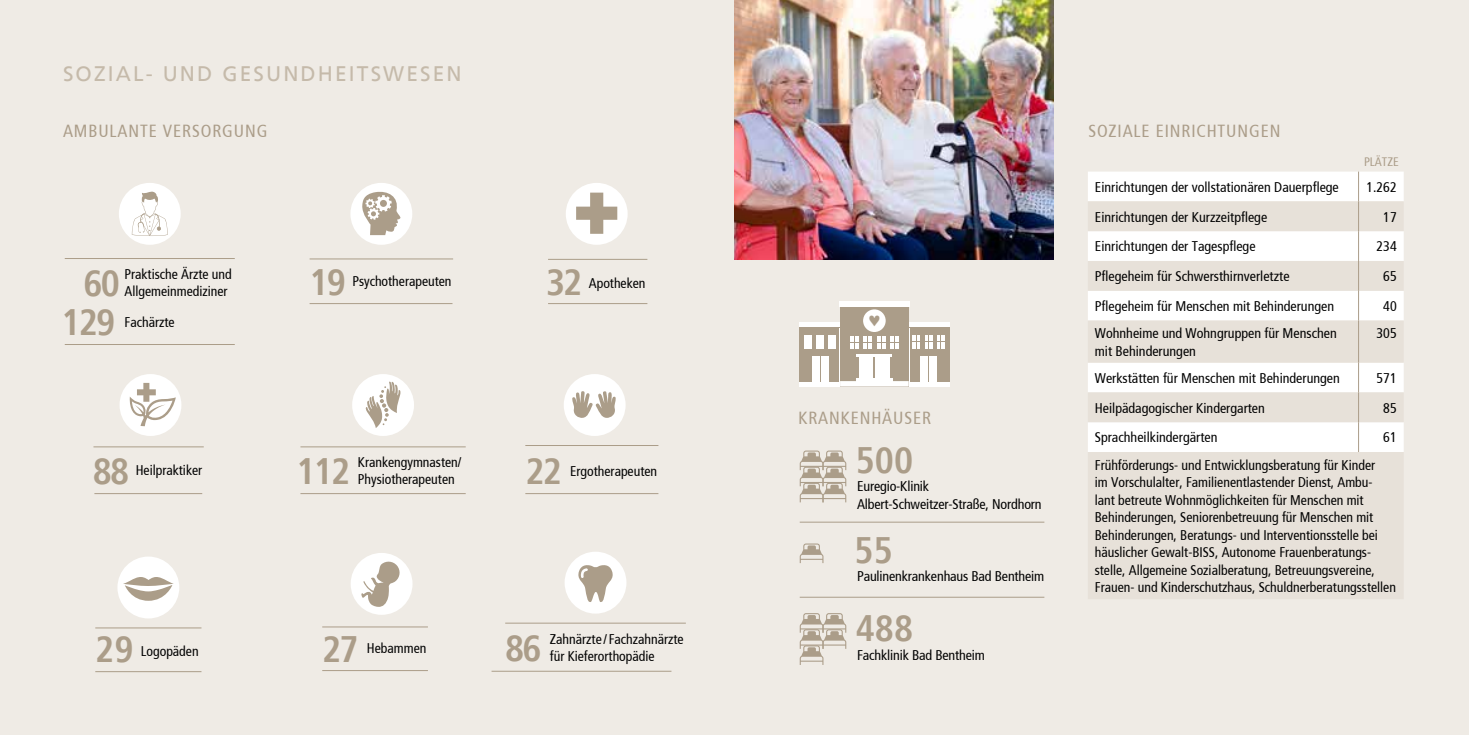
<style>
.page{position:relative;width:1469px;height:735px;background:#fff}
.page>*{position:absolute;margin:0;border:0;box-sizing:border-box;transform-origin:0 0}
.t1{font:700 condensed 36.75px "Frutiger";letter-spacing:-.05em;color:#ab9d89}
.t2{font:21px "Frutiger";letter-spacing:.1em;color:#c5baaa}
.t3{font:condensed 17.5px "Frutiger";letter-spacing:.05em;color:#ab9d89}
.t4{font:condensed 14px/17.5px "Frutiger";color:#000}
.t5{font:condensed 12.25px "Frutiger";color:#ab9d89}
</style>
<div class="page">
<div style="left:0;top:0;width:1468px;height:734px;background:#efebe5"></div>
<hr style="left:548px;top:303px;width:99px;height:1px;background:#ab9d89">
<hr style="left:548px;top:259px;width:99px;height:1px;background:#ab9d89">
<div style="left:566px;top:183px;width:61px;height:62px;background:#fff;border-radius:50%"></div>
<svg style="left:576px;top:192px;width:41px;height:42px"></svg>
<hr style="left:95px;top:627px;width:106px;height:1px;background:#ab9d89">
<hr style="left:95px;top:671px;width:106px;height:1px;background:#ab9d89">
<div style="left:117px;top:556px;width:62px;height:62px;background:#fff;border-radius:50%"></div>
<svg style="left:123px;top:577px;width:51px;height:23px"></svg>
<div style="left:1088px;top:172px;width:315px;height:29px;background:#fff"></div>
<svg style="left:1088px;top:201px;width:315px;height:398px;fill:#e7e1d9"></svg>
<hr style="left:1358px;top:171px;width:1px;height:30px;background:#ab9d89">
<hr style="left:1358px;top:201px;width:1px;height:30px;background:#ab9d89">
<hr style="left:1358px;top:231px;width:1px;height:30px;background:#ab9d89">
<svg style="left:1358px;top:261px;width:1px;height:29px"></svg>
<hr style="left:1358px;top:290px;width:1px;height:30px;background:#ab9d89">
<hr style="left:1358px;top:320px;width:1px;height:42px;background:#ab9d89">
<hr style="left:1358px;top:362px;width:1px;height:30px;background:#ab9d89">
<hr style="left:1358px;top:392px;width:1px;height:30px;background:#ab9d89">
<hr style="left:1358px;top:422px;width:1px;height:30px;background:#ab9d89">
<div style="left:799px;top:324px;width:41px;height:61px;background:#ab9d89"></div>
<div style="left:799px;top:322px;width:42px;height:5px;background:#fff"></div>
<svg style="left:828px;top:356px;width:1px;height:26px"></svg>
<div style="left:812px;top:356px;width:16px;height:28px;background:#fff"></div>
<hr style="left:819px;top:355px;width:1px;height:30px;background:#ab9d89">
<div style="left:804px;top:335px;width:8px;height:13px;background:#fff"></div>
<div style="left:816px;top:335px;width:8px;height:13px;background:#fff"></div>
<div style="left:828px;top:335px;width:8px;height:13px;background:#fff"></div>
<hr style="left:799px;top:382px;width:42px;height:4px;background:#fff">
<div style="left:908px;top:324px;width:41px;height:61px;background:#ab9d89"></div>
<div style="left:907px;top:322px;width:42px;height:5px;background:#fff"></div>
<hr style="left:907px;top:382px;width:42px;height:4px;background:#fff">
<div style="left:840px;top:302px;width:68px;height:84px;background:#ab9d89"></div>
<div style="left:839px;top:301px;width:70px;height:6px;background:#fff"></div>
<div style="left:863px;top:309px;width:22px;height:23px;background:#fff;border-radius:50%"></div>
<hr style="left:491px;top:670px;width:180px;height:1px;background:#ab9d89">
<hr style="left:505px;top:622px;width:181px;height:1px;background:#ab9d89">
<div style="left:564px;top:551px;width:62px;height:62px;background:#fff;border-radius:50%"></div>
<svg style="left:578px;top:565px;width:35px;height:37px"></svg>
<hr style="left:94px;top:493px;width:108px;height:1px;background:#ab9d89">
<hr style="left:93px;top:446px;width:111px;height:1px;background:#ab9d89">
<div style="left:120px;top:374px;width:61px;height:61px;background:#fff;border-radius:50%"></div>
<svg style="left:129px;top:382px;width:47px;height:45px"></svg>
<hr style="left:309px;top:258px;width:144px;height:1px;background:#ab9d89">
<hr style="left:309px;top:303px;width:143px;height:1px;background:#ab9d89">
<div style="left:350px;top:183px;width:62px;height:62px;background:#fff;border-radius:50%"></div>
<svg style="left:362px;top:191px;width:39px;height:44px"></svg>
<hr style="left:65px;top:258px;width:170px;height:1px;background:#ab9d89">
<hr style="left:65px;top:344px;width:170px;height:1px;background:#ab9d89">
<div style="left:119px;top:183px;width:62px;height:62px;background:#fff;border-radius:50%"></div>
<svg style="left:132px;top:191px;width:36px;height:45px"></svg>
<hr style="left:322px;top:670px;width:106px;height:1px;background:#ab9d89">
<hr style="left:322px;top:626px;width:106px;height:1px;background:#ab9d89">
<div style="left:351px;top:552px;width:61px;height:62px;background:#fff;border-radius:50%"></div>
<svg style="left:360px;top:561px;width:40px;height:45px"></svg>
<hr style="left:300px;top:493px;width:166px;height:1px;background:#ab9d89">
<hr style="left:300px;top:446px;width:166px;height:1px;background:#ab9d89">
<div style="left:352px;top:374px;width:62px;height:61px;background:#fff;border-radius:50%"></div>
<svg style="left:365px;top:381px;width:35px;height:47px"></svg>
<hr style="left:525px;top:445px;width:133px;height:1px;background:#ab9d89">
<hr style="left:525px;top:493px;width:133px;height:1px;background:#ab9d89">
<div style="left:564px;top:374px;width:61px;height:61px;background:#fff;border-radius:50%"></div>
<svg style="left:572px;top:391px;width:44px;height:27px"></svg>
<svg style="left:799px;top:543px;width:24px;height:19px"></svg>
<svg style="left:799px;top:450px;width:47px;height:52px"></svg>
<svg style="left:799px;top:613px;width:47px;height:51px"></svg>
<hr style="left:799px;top:521px;width:245px;height:1px;background:#ab9d89">
<hr style="left:799px;top:596px;width:245px;height:1px;background:#ab9d89">
<img style="left:734px;top:0;width:319px;height:259px">
<svg style="left:839px;top:315px;width:105px;height:71px"></svg>
<h2 class="t2" style="left:63px;top:64px;width:400px">SOZIAL- UND GESUNDHEITSWESEN</h2>
<p class="t3" style="left:63px;top:123px;width:206px">AMBULANTE VERSORGUNG</p>
<p class="t4" style="left:124px;top:266px;width:109px">Praktische Ärzte und<br>Allgemeinmediziner</p>
<p class="t4" style="left:124px;top:314px;width:52px">Fachärzte</p>
<h1 class="t1" style="left:84px;top:267px;width:38px">60</h1>
<h1 class="t1" style="left:309px;top:266px;width:38px">19</h1>
<p class="t4" style="left:352px;top:274px;width:101px">Psychotherapeuten</p>
<h1 class="t1" style="left:61px;top:306px;width:55px">129</h1>
<h1 class="t1" style="left:546px;top:266px;width:38px">32</h1>
<p class="t4" style="left:589px;top:276px;width:58px">Apotheken</p>
<h1 class="t1" style="left:93px;top:454px;width:38px">88</h1>
<p class="t4" style="left:136px;top:462px;width:68px">Heilpraktiker</p>
<h1 class="t1" style="left:95px;top:633px;width:40px">29</h1>
<p class="t4" style="left:141px;top:643px;width:59px">Logopäden</p>
<h1 class="t1" style="left:296px;top:454px;width:55px">112</h1>
<p class="t4" style="left:358px;top:454px;width:105px">Krankengymnasten/<br>Physiotherapeuten</p>
<h1 class="t1" style="left:525px;top:454px;width:38px">22</h1>
<p class="t4" style="left:570px;top:463px;width:88px">Ergotherapeuten</p>
<h1 class="t1" style="left:322px;top:632px;width:38px">27</h1>
<p class="t4" style="left:367px;top:640px;width:61px">Hebammen</p>
<h1 class="t1" style="left:505px;top:631px;width:38px">86</h1>
<p class="t4" style="left:550px;top:631px;width:135px">Zahnärzte / Fachzahnärzte</p>
<p class="t4" style="left:550px;top:648px;width:106px">für Kieferorthopädie</p>
<p class="t3" style="left:798px;top:410px;width:134px">KRANKENHÄUSER</p>
<h1 class="t1" style="left:855px;top:443px;width:59px">500</h1>
<p class="t4" style="left:857px;top:478px;width:186px">Euregio-Klinik<br>Albert-Schweitzer-Straße, Nordhorn</p>
<h1 class="t1" style="left:854px;top:534px;width:40px">55</h1>
<p class="t4" style="left:857px;top:568px;width:189px">Paulinenkrankenhaus Bad Bentheim</p>
<h1 class="t1" style="left:855px;top:611px;width:59px">488</h1>
<p class="t4" style="left:857px;top:646px;width:129px">Fachklinik Bad Bentheim</p>
<p class="t3" style="left:1088px;top:123px;width:193px">SOZIALE EINRICHTUNGEN</p>
<p class="t5" style="left:1363px;top:156px;width:36px">PLÄTZE</p>
<p class="t4" style="left:1094px;top:179px;width:245px">Einrichtungen der vollstationären Dauerpflege</p>
<p class="t4" style="left:1366px;top:179px;width:32px">1.262</p>
<p class="t4" style="left:1094px;top:209px;width:174px">Einrichtungen der Kurzzeitpflege</p>
<p class="t4" style="left:1383px;top:209px;width:15px">17</p>
<p class="t4" style="left:1094px;top:239px;width:162px">Einrichtungen der Tagespflege</p>
<p class="t4" style="left:1376px;top:239px;width:22px">234</p>
<p class="t4" style="left:1094px;top:268px;width:196px">Pflegeheim für Schwersthirnverletzte</p>
<p class="t4" style="left:1383px;top:268px;width:15px">65</p>
<p class="t4" style="left:1094px;top:298px;width:241px">Pflegeheim für Menschen mit Behinderungen</p>
<p class="t4" style="left:1383px;top:298px;width:15px">40</p>
<p class="t4" style="left:1094px;top:325px;width:243px">Wohnheime und Wohngruppen für Menschen mit Behinderungen</p>
<p class="t4" style="left:1376px;top:325px;width:22px">305</p>
<p class="t4" style="left:1094px;top:370px;width:246px">Werkstätten für Menschen mit Behinderungen</p>
<p class="t4" style="left:1376px;top:370px;width:22px">571</p>
<p class="t4" style="left:1094px;top:400px;width:172px">Heilpädagogischer Kindergarten</p>
<p class="t4" style="left:1383px;top:400px;width:15px">85</p>
<p class="t4" style="left:1094px;top:429px;width:124px">Sprachheilkindergärten</p>
<p class="t4" style="left:1383px;top:429px;width:15px">61</p>
<p class="t4" style="left:1094px;top:457px;width:303px">Frühförderungs- und Entwicklungsberatung für Kinder<br>im Vorschulalter, Familienentlastender Dienst, Ambu&shy;lant betreute Wohnmöglichkeiten für Menschen mit Behinderungen, Seniorenbetreuung für Menschen mit Behinderungen, Beratungs- und Interventionsstelle bei häuslicher Gewalt-BISS, Autonome Frauenberatungs&shy;stelle, Allgemeine Sozialberatung, Betreuungsvereine, Frauen- und Kinderschutzhaus, Schuldnerberatungsstellen</p>
</div>
